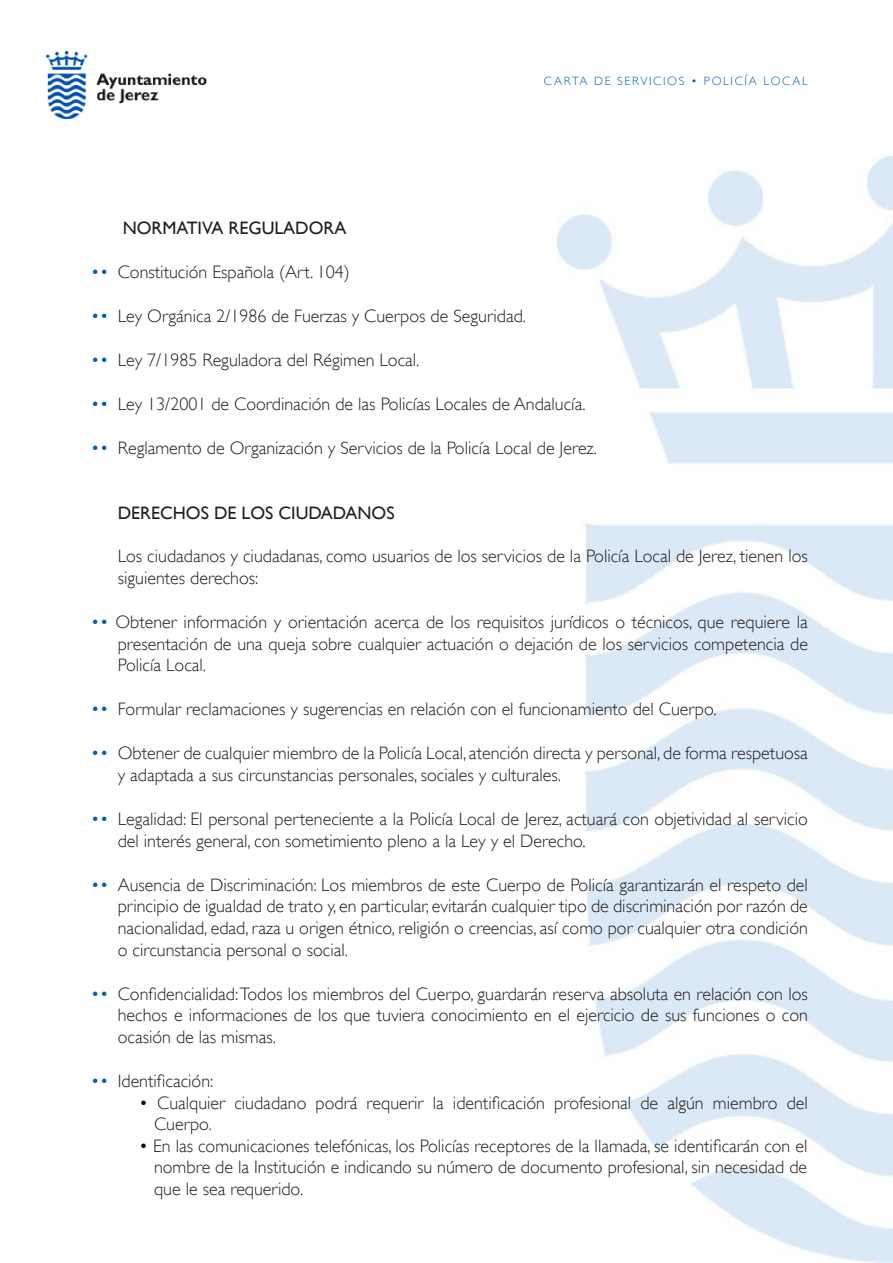
<style>
.page{position:relative;width:893px;height:1263px;background:#fff}
.page>*{position:absolute;margin:0;border:0;box-sizing:border-box;transform-origin:0 0}
.Heading_3{font:300 18px/21.6px "Gill Sans";color:#231f20}
.Heading_3-2{font:18px "Gill Sans";color:#231f20}
.Heading_4{font:18px "Gill Sans";color:#231f20}
.t1{font:300 12px "Gill Sans";letter-spacing:.14em;color:#005fb9}
.s1{color:#005fb9}
.s2{color:#000}
</style>
<div class="page">
<img style="left:558px;top:156px;width:335px;height:1107px">
<img style="left:47px;top:51px;width:159px;height:68px">
<p class="t1" style="left:544px;top:74px;width:266px">CARTA DE SERVICIOS • POLICÍA LOCAL</p>
<p class="Heading_4" style="left:123px;top:217px;width:225px">NORMATIVA REGULADORA</p>
<p class="Heading_3" style="left:91px;top:261px;width:260px"><span class="s1">••</span> Constitución Española (Art. 104)</p>
<p class="Heading_3" style="left:91px;top:305px;width:437px"><span class="s1">••</span> Ley Orgánica 2/1986 de Fuerzas y Cuerpos de Seguridad.</p>
<p class="Heading_3" style="left:91px;top:349px;width:330px"><span class="s1">••</span> Ley 7/1985 Reguladora del Régimen Local.</p>
<p class="Heading_3" style="left:91px;top:393px;width:496px"><span class="s1">••</span> Ley 13/2001 de Coordinación de las Policías Locales de Andalucía.</p>
<p class="Heading_3" style="left:91px;top:437px;width:508px"><span class="s1">••</span> Reglamento de Organización y Servicios de la Policía Local de Jerez.</p>
<p class="Heading_3-2" style="left:118px;top:502px;width:278px">DERECHOS DE LOS CIUDADANOS</p>
<p class="Heading_3" style="left:118px;top:545px;width:692px">Los ciudadanos y ciudadanas, como usuarios de los servicios de la Policía Local de Jerez, tienen los siguientes derechos:</p>
<p class="Heading_3" style="left:118px;top:611px;width:692px;text-align:justify;text-indent:-27px"><span class="s1">••</span> Obtener información y orientación acerca de los requisitos jurídicos o técnicos, que requiere la presentación de una queja sobre cualquier actuación o dejación de los servicios competencia de Policía Local.</p>
<p class="Heading_3" style="left:91px;top:698px;width:627px"><span class="s1">••</span> Formular reclamaciones y sugerencias en relación con el funcionamiento del Cuerpo.</p>
<p class="Heading_3" style="left:118px;top:742px;width:692px;text-indent:-27px"><span class="s1">••</span> Obtener de cualquier miembro de la Policía Local, atención directa y personal, de forma respetuosa y adaptada a sus circunstancias personales, sociales y culturales.</p>
<p class="Heading_3" style="left:118px;top:808px;width:692px;text-indent:-27px"><span class="s1">••</span> Legalidad: El personal perteneciente a la Policía Local de Jerez, actuará con objetividad al servicio del interés general, con sometimiento pleno a la Ley y el Derecho.</p>
<p class="Heading_3" style="left:118px;top:874px;width:692px;text-align:justify;text-indent:-27px"><span class="s1">••</span> Ausencia de Discriminación: Los miembros de este Cuerpo de Policía garantizarán el respeto del principio de igualdad de trato y, en particular, evitarán cualquier tipo de discriminación por razón de nacionalidad, edad, raza u origen étnico, religión o creencias, así como por cualquier otra condición o circunstancia personal o social.</p>
<p class="Heading_3" style="left:118px;top:983px;width:692px;text-align:justify;text-indent:-27px"><span class="s1">••</span> Confidencialidad: Todos los miembros del Cuerpo, guardarán reserva absoluta en relación con los hechos e informaciones de los que tuviera conocimiento en el ejercicio de sus funciones o con ocasión de las mismas.</p>
<p class="Heading_3" style="left:91px;top:1070px;width:124px"><span class="s1">••</span> Identificación:</p>
<p class="Heading_3" style="left:139px;top:1092px;width:670px"><span class="s2">•</span> Cualquier ciudadano podrá requerir la identificación profesional de algún miembro del</p>
<p class="Heading_3" style="left:154px;top:1113px;width:59px">Cuerpo.</p>
<p class="Heading_3" style="left:139px;top:1135px;width:670px"><span class="s2">•</span> En las comunicaciones telefónicas, los Policías receptores de la llamada, se identificarán con el</p>
<p class="Heading_3" style="left:154px;top:1156px;width:655px">nombre de la Institución e indicando su número de documento profesional, sin necesidad de</p>
<p class="Heading_3" style="left:154px;top:1178px;width:151px">que le sea requerido.</p>
</div>
